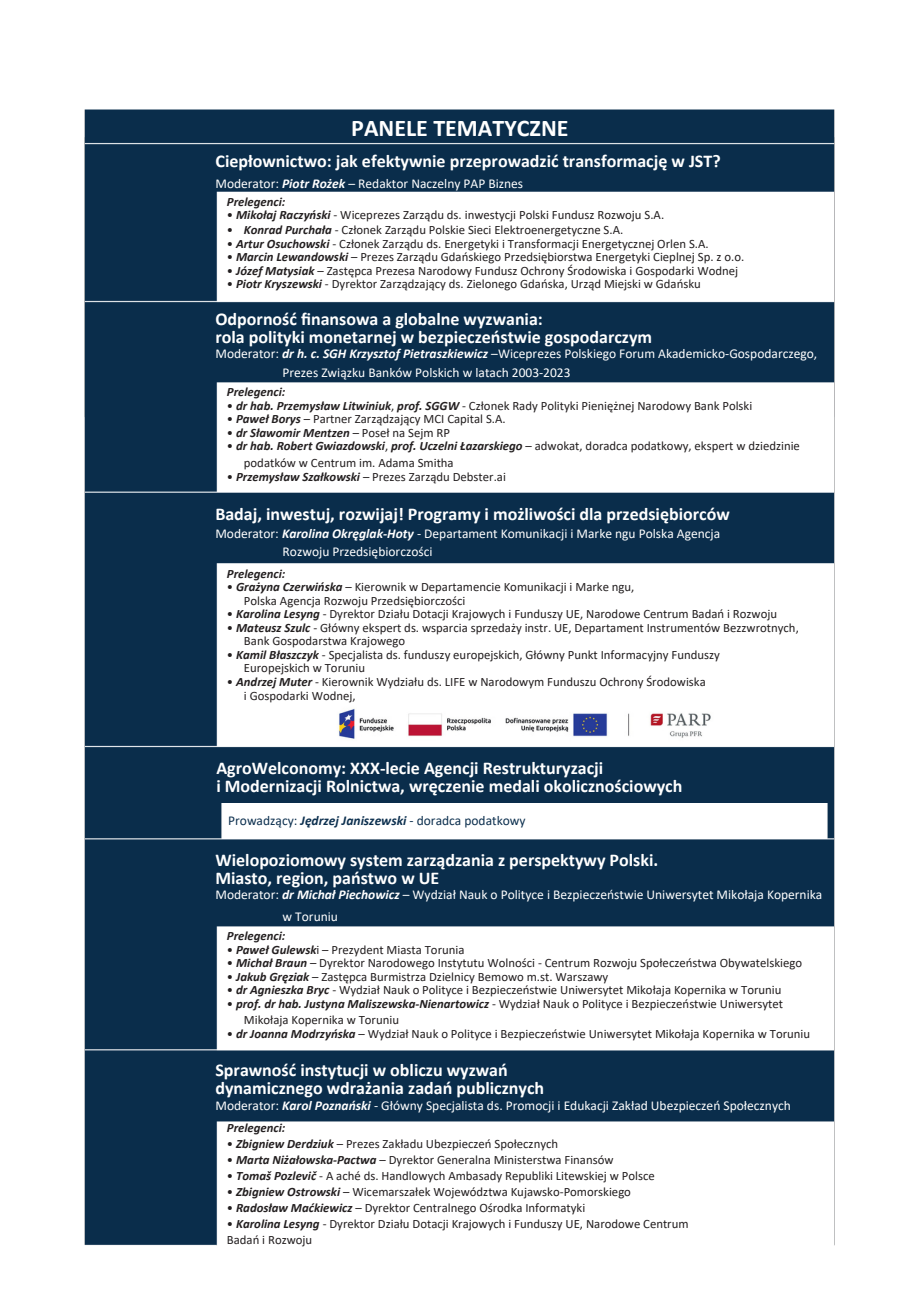
<style>
.page{position:relative;width:918px;height:1289px;background:#fff}
.page>*{position:absolute;margin:0;border:0;box-sizing:border-box;transform-origin:0 0}
.t1{font:700 24px "Calibri";color:#fff}
.t2{font:700 18px/18px "Calibri";color:#fff}
.t3{font:13.5px "Calibri";color:#fff}
.t4{font:13.5px "Calibri";color:#0d304f}
.t5{font:12.75px/15.9px "Calibri";color:#231f20}
.t6{font:italic 700 12.75px "Calibri";color:#231f20}
.s1{font-weight:700;font-style:italic}
.s2{font-weight:400;font-style:normal}
</style>
<div class="page">
<img style="left:84px;top:109px;width:751px;height:1137px">
<img style="left:328px;top:702px;width:394px;height:43px">
<img style="left:216px;top:803px;width:617px;height:35px">
<p class="t1" style="left:351px;top:118px;width:219px">PANELE TEMATYCZNE</p>
<p class="t2" style="left:215px;top:154px;width:507px">Ciepłownictwo: jak efektywnie przeprowadzić transformację w JST?</p>
<p class="t3" style="left:215px;top:177px;width:309px">Moderator: <span class="s1">Piotr Rożek</span> – Redaktor Naczelny PAP Biznes</p>
<p class="t6" style="left:227px;top:196px;width:60px">Prelegenci:</p>
<p class="t5" style="left:227px;top:208px;width:439px">• <span class="s1">Mikołaj Raczyński</span> - Wiceprezes Zarządu ds. inwestycji Polski Fundusz Rozwoju S.A.</p>
<p class="t5" style="left:227px;top:223px;width:8px">•</p>
<p class="t5" style="left:244px;top:223px;width:381px"><span class="s1">Konrad Purchała</span> - Członek Zarządu Polskie Sieci Elektroenergetyczne S.A.</p>
<p class="t5" style="left:227px;top:237px;width:483px">• <span class="s1">Artur Osuchowski</span> - Członek Zarządu ds. Energetyki i Transformacji Energetycznej Orlen S.A.</p>
<p class="t5" style="left:227px;top:250px;width:519px">• <span class="s1">Marcin Lewandowski</span> – Prezes Zarządu Gdańskiego Przedsiębiorstwa Energetyki Cieplnej Sp. z o.o.</p>
<p class="t5" style="left:227px;top:264px;width:513px">• <span class="s1">Józef Matysiak</span> – Zastępca Prezesa Narodowy Fundusz Ochrony Środowiska i Gospodarki Wodnej</p>
<p class="t5" style="left:227px;top:277px;width:475px">• <span class="s1">Piotr Kryszewski</span> - Dyrektor Zarządzający ds. Zielonego Gdańska, Urząd Miejski w Gdańsku</p>
<p class="t2" style="left:215px;top:312px;width:438px">Odporność finansowa a globalne wyzwania:<br>rola polityki monetarnej w bezpieczeństwie gospodarczym</p>
<p class="t3" style="left:215px;top:348px;width:603px">Moderator: <span class="s1">dr h. c. SGH Krzysztof Pietraszkiewicz</span> –Wiceprezes Polskiego Forum Akademicko-Gospodarczego,</p>
<p class="t3" style="left:283px;top:367px;width:290px">Prezes Związku Banków Polskich w latach 2003-2023</p>
<p class="t6" style="left:227px;top:387px;width:60px">Prelegenci:</p>
<p class="t5" style="left:227px;top:399px;width:527px">• <span class="s1">dr hab. Przemysław Litwiniuk</span>, <span class="s1">prof. SGGW</span> - Członek Rady Polityki Pieniężnej Narodowy Bank Polski</p>
<p class="t5" style="left:227px;top:412px;width:280px">• <span class="s1">Paweł Borys</span> – Partner Zarządzający MCI Capital S.A.</p>
<p class="t6" style="left:227px;top:427px;width:225px"><span class="s2">•</span> dr Sławomir Mentzen <span class="s2">– Poseł na Sejm RP</span></p>
<p class="t5" style="left:227px;top:439px;width:575px">• <span class="s1">dr hab. Robert Gwiazdowski</span>, <span class="s1">prof. Uczelni Łazarskiego</span> – adwokat, doradca podatkowy, ekspert w dziedzinie</p>
<p class="t5" style="left:244px;top:455px;width:211px">podatków w Centrum im. Adama Smitha</p>
<p class="t5" style="left:227px;top:469px;width:281px">• <span class="s1">Przemysław Szałkowski</span> – Prezes Zarządu Debster.ai</p>
<p class="t2" style="left:215px;top:506px;width:516px">Badaj, inwestuj, rozwijaj! Programy i możliwości dla przedsiębiorców</p>
<p class="t3" style="left:215px;top:528px;width:506px">Moderator: <span class="s1">Karolina Okręglak-Hoty</span> - Departament Komunikacji i Marke ngu Polska Agencja</p>
<p class="t3" style="left:283px;top:546px;width:151px">Rozwoju Przedsiębiorczości</p>
<h2 class="t6" style="left:227px;top:568px;width:60px">Prelegenci:</h2>
<h2 class="t5" style="left:227px;top:580px;width:409px">• <span class="s1">Grażyna Czerwińska</span> – Kierownik w Departamencie Komunikacji i Marke ngu,</h2>
<p class="t5" style="left:244px;top:593px;width:223px">Polska Agencja Rozwoju Przedsiębiorczości</p>
<p class="t5" style="left:227px;top:607px;width:552px">• <span class="s1">Karolina Lesyng</span> - Dyrektor Działu Dotacji Krajowych i Funduszy UE, Narodowe Centrum Badań i Rozwoju</p>
<p class="t5" style="left:227px;top:620px;width:573px">• <span class="s1">Mateusz Szulc</span> - Główny ekspert ds. wsparcia sprzedaży instr. UE, Departament Instrumentów Bezzwrotnych,</p>
<p class="t5" style="left:244px;top:634px;width:163px">Bank Gospodarstwa Krajowego</p>
<p class="t5" style="left:227px;top:647px;width:494px">• <span class="s1">Kamil Błaszczyk</span> - Specjalista ds. funduszy europejskich, Główny Punkt Informacyjny Funduszy</p>
<p class="t5" style="left:244px;top:661px;width:123px">Europejskich w Toruniu</p>
<p class="t5" style="left:227px;top:674px;width:480px">• <span class="s1">Andrzej Muter</span> - Kierownik Wydziału ds. LIFE w Narodowym Funduszu Ochrony Środowiska</p>
<h3 class="t5" style="left:244px;top:688px;width:113px">i Gospodarki Wodnej,</h3>
<p class="t2" style="left:216px;top:760px;width:468px">AgroWelconomy: XXX-lecie Agencji Restrukturyzacji<br>i Modernizacji Rolnictwa, wręczenie medali okolicznościowych</p>
<h3 class="t4" style="left:228px;top:815px;width:299px">Prowadzący: <span class="s1">Jędrzej Janiszewski</span> - doradca podatkowy</h3>
<h3 class="t2" style="left:215px;top:852px;width:444px">Wielopoziomowy system zarządzania z perspektywy Polski.<br>Miasto, region, państwo w UE</h3>
<h3 class="t3" style="left:215px;top:888px;width:608px">Moderator: <span class="s1">dr Michał Piechowicz</span> – Wydział Nauk o Polityce i Bezpieczeństwie Uniwersytet Mikołaja Kopernika</h3>
<p class="t3" style="left:283px;top:910px;width:57px">w Toruniu</p>
<p class="t6" style="left:227px;top:930px;width:60px">Prelegenci:</p>
<p class="t5" style="left:227px;top:942px;width:239px">• <span class="s1">Paweł Gulewsk</span>i – Prezydent Miasta Torunia</p>
<p class="t5" style="left:227px;top:955px;width:577px">• <span class="s1">Michał Braun</span> – Dyrektor Narodowego Instytutu Wolności - Centrum Rozwoju Społeczeństwa Obywatelskiego</p>
<p class="t5" style="left:227px;top:969px;width:383px">• <span class="s1">Jakub Gręziak</span> – Zastępca Burmistrza Dzielnicy Bemowo m.st. Warszawy</p>
<p class="t5" style="left:227px;top:982px;width:556px">• <span class="s1">dr Agnieszka Bryc</span> - Wydział Nauk o Polityce i Bezpieczeństwie Uniwersytet Mikołaja Kopernika w Toruniu</p>
<p class="t5" style="left:227px;top:996px;width:558px">• <span class="s1">prof. dr hab. Justyna Maliszewska-Nienartowicz</span> - Wydział Nauk o Polityce i Bezpieczeństwie Uniwersytet</p>
<p class="t5" style="left:244px;top:1013px;width:157px">Mikołaja Kopernika w Toruniu</p>
<p class="t5" style="left:227px;top:1026px;width:585px">• <span class="s1">dr Joanna Modrzyńska</span> – Wydział Nauk o Polityce i Bezpieczeństwie Uniwersytet Mikołaja Kopernika w Toruniu</p>
<h1 class="t2" style="left:215px;top:1061px;width:330px">Sprawność instytucji w obliczu wyzwań dynamicznego wdrażania zadań publicznych</h1>
<h1 class="t3" style="left:215px;top:1100px;width:577px">Moderator: <span class="s1">Karol Poznański</span> - Główny Specjalista ds. Promocji i Edukacji Zakład Ubezpieczeń Społecznych</h1>
<p class="t6" style="left:227px;top:1122px;width:60px">Prelegenci:</p>
<h3 class="t5" style="left:227px;top:1136px;width:333px">• <span class="s1">Zbigniew Derdziuk</span> – Prezes Zakładu Ubezpieczeń Społecznych</h3>
<p class="t5" style="left:227px;top:1152px;width:388px">• <span class="s1">Marta Niżałowska-Pactwa</span> – Dyrektor Generalna Ministerstwa Finansów</p>
<p class="t5" style="left:227px;top:1168px;width:429px">• <span class="s1">Tomaš Pozlevič</span> - A aché ds. Handlowych Ambasady Republiki Litewskiej w Polsce</p>
<p class="t5" style="left:227px;top:1184px;width:406px">• <span class="s1">Zbigniew Ostrowski</span> – Wicemarszałek Województwa Kujawsko-Pomorskiego</p>
<p class="t5" style="left:227px;top:1200px;width:360px">• <span class="s1">Radosław Maćkiewicz</span> – Dyrektor Centralnego Ośrodka Informatyki</p>
<p class="t5" style="left:227px;top:1216px;width:463px">• <span class="s1">Karolina Lesyng</span> - Dyrektor Działu Dotacji Krajowych i Funduszy UE, Narodowe Centrum<br>Badań i Rozwoju</p>
</div>
